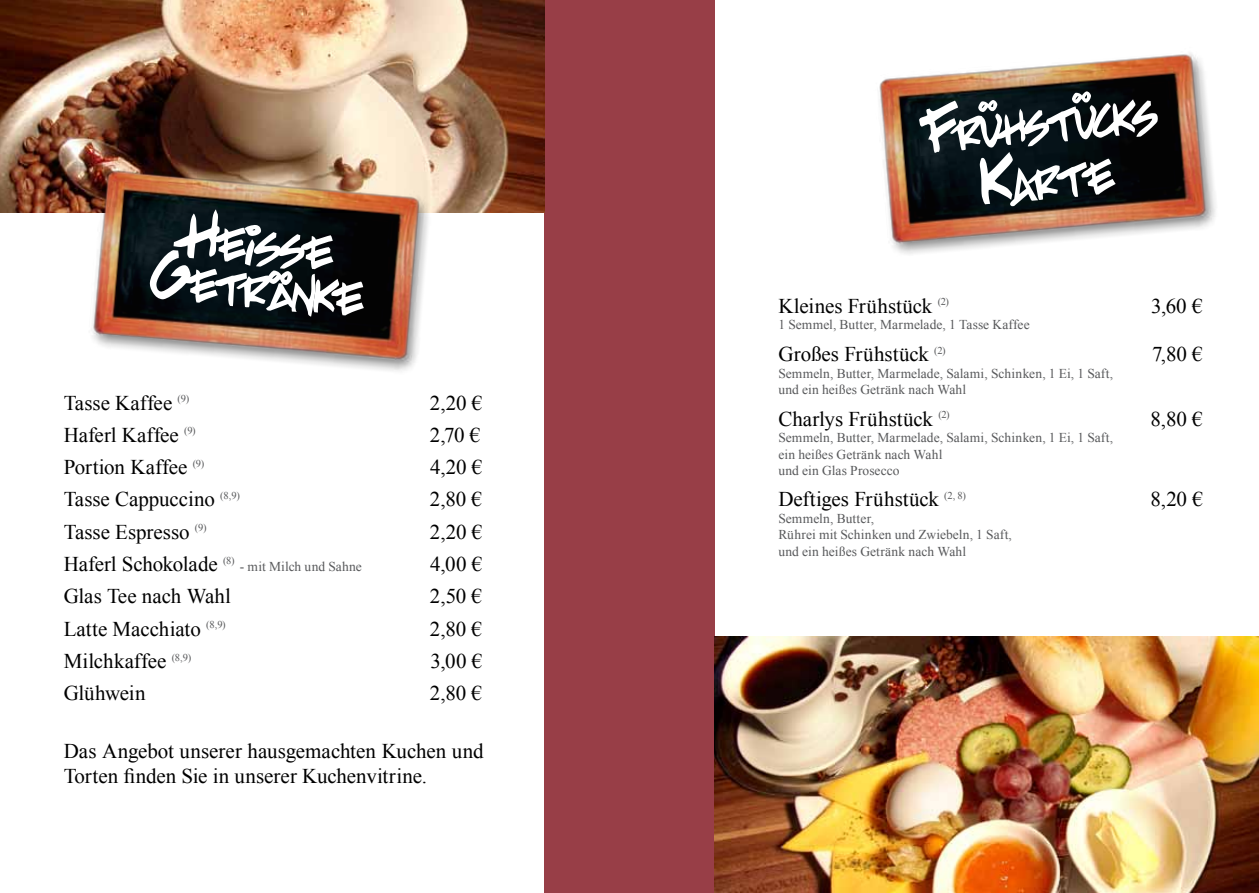
<style>
.page{position:relative;width:1259px;height:893px;background:#fff}
.page>*{position:absolute;margin:0;border:0;box-sizing:border-box;transform-origin:0 0}
.t1{font:64.5px "PP Handwriting Normal";color:#fff}
.t2{font:21px/25.2px "Times New Roman";letter-spacing:-.005em;color:#000}
.t3{font:13.5px/16.5px "Times New Roman";letter-spacing:.005em;color:#58595b}
</style>
<div class="page">
<div style="left:629px;top:0;width:85px;height:893px;background:#983e47"></div>
<div style="left:544px;top:0;width:98px;height:893px;background:#983e47"></div>
<img style="left:879px;top:53px;width:337px;height:201px">
<svg style="left:919px;top:91px;width:239px;height:115px"></svg>
<img style="left:714px;top:637px;width:545px;height:256px">
<img style="left:0;top:0;width:544px;height:213px">
<img style="left:85px;top:164px;width:355px;height:207px">
<h1 class="t1" style="left:191px;top:200px;width:146px;rotate:5deg">Heisse</h1>
<h1 class="t1" style="left:153px;top:241px;width:215px;rotate:5deg">Getränke</h1>
<p class="t2" style="left:64px;top:390px;width:127px">Tasse Kaffee <sup>(9)</sup></p>
<p class="t2" style="left:430px;top:390px;width:54px">2,20 €</p>
<p class="t2" style="left:64px;top:422px;width:133px">Haferl Kaffee <sup>(9)</sup></p>
<p class="t2" style="left:430px;top:422px;width:52px">2,70 €</p>
<p class="t2" style="left:64px;top:454px;width:142px">Portion Kaffee <sup>(9)</sup></p>
<p class="t2" style="left:430px;top:454px;width:54px">4,20 €</p>
<p class="t2" style="left:64px;top:486px;width:178px">Tasse Cappuccino <sup>(8,9)</sup></p>
<p class="t2" style="left:430px;top:486px;width:54px">2,80 €</p>
<p class="t2" style="left:64px;top:519px;width:144px">Tasse Espresso <sup>(9)</sup></p>
<p class="t2" style="left:430px;top:519px;width:54px">2,20 €</p>
<p class="t2" style="left:64px;top:551px;width:172px">Haferl Schokolade <sup>(8)</sup></p>
<p class="t3" style="left:240px;top:558px;width:123px">- mit Milch und Sahne</p>
<p class="t2" style="left:430px;top:551px;width:54px">4,00 €</p>
<p class="t2" style="left:64px;top:583px;width:169px">Glas Tee nach Wahl</p>
<p class="t2" style="left:430px;top:583px;width:54px">2,50 €</p>
<p class="t2" style="left:64px;top:616px;width:163px">Latte Macchiato <sup>(8,9)</sup></p>
<p class="t2" style="left:430px;top:616px;width:54px">2,80 €</p>
<p class="t2" style="left:64px;top:648px;width:129px">Milchkaffee <sup>(8,9)</sup></p>
<p class="t2" style="left:430px;top:648px;width:53px">3,00 €</p>
<p class="t2" style="left:64px;top:680px;width:83px">Glühwein</p>
<p class="t2" style="left:430px;top:680px;width:54px">2,80 €</p>
<p class="t2" style="left:64px;top:738px;width:421px">Das Angebot unserer hausgemachten Kuchen und<br>Torten finden Sie in unserer Kuchenvitrine.</p>
<p class="t2" style="left:778px;top:293px;width:172px">Kleines Frühstück <sup>(2)</sup></p>
<p class="t2" style="left:1151px;top:293px;width:53px">3,60 €</p>
<p class="t3" style="left:778px;top:316px;width:253px">1 Semmel, Butter, Marmelade, 1 Tasse Kaffee</p>
<p class="t2" style="left:778px;top:341px;width:169px">Großes Frühstück <sup>(2)</sup></p>
<p class="t2" style="left:1152px;top:341px;width:52px">7,80 €</p>
<p class="t3" style="left:778px;top:365px;width:336px">Semmeln, Butter, Marmelade, Salami, Schinken, 1 Ei, 1 Saft, und ein heißes Getränk nach Wahl</p>
<p class="t2" style="left:778px;top:406px;width:173px">Charlys Frühstück <sup>(2)</sup></p>
<p class="t2" style="left:1150px;top:406px;width:54px">8,80 €</p>
<p class="t3" style="left:778px;top:429px;width:336px">Semmeln, Butter, Marmelade, Salami, Schinken, 1 Ei, 1 Saft, ein heißes Getränk nach Wahl<br>und ein Glas Prosecco</p>
<p class="t2" style="left:778px;top:486px;width:189px">Deftiges Frühstück <sup>(2,</sup> <sup>8)</sup></p>
<p class="t2" style="left:1150px;top:486px;width:54px">8,20 €</p>
<p class="t3" style="left:778px;top:510px;width:235px">Semmeln, Butter,<br>Rührei mit Schinken und Zwiebeln, 1 Saft, und ein heißes Getränk nach Wahl</p>
</div>
